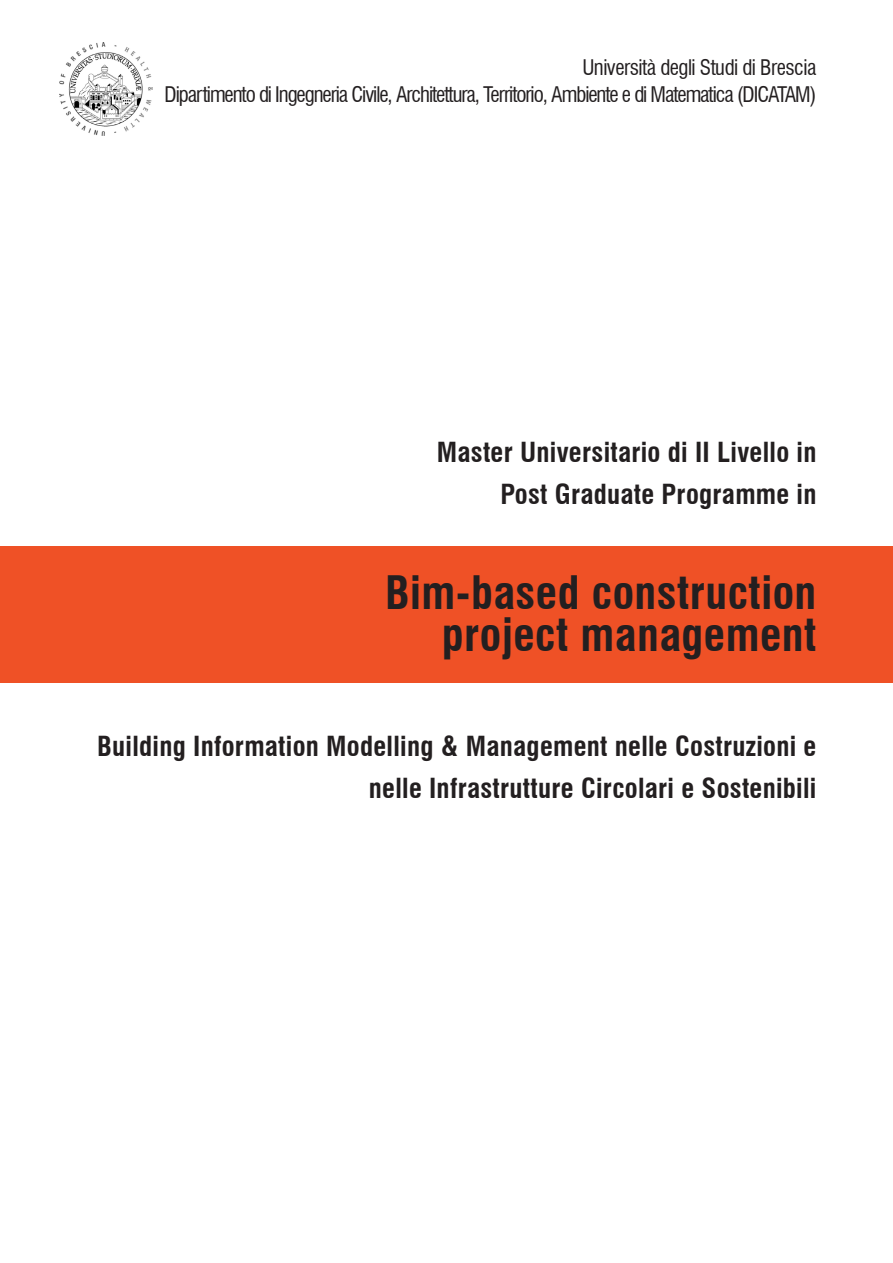
<style>
.page{position:relative;width:893px;height:1263px;background:#fff}
.page>*{position:absolute;margin:0;border:0;box-sizing:border-box;transform-origin:0 0}
.t1{font:700 condensed 45px "Swiss 721 BT";letter-spacing:.01em;color:#231f20}
.t2{font:700 condensed 27px/42px "Swiss 721 BT";letter-spacing:.01em;color:#231f20;text-align:right}
.t3{font:condensed 21px "Swiss 721 BT";letter-spacing:-.05em;color:#231f20}
.t4{font:condensed 21px "Swiss 721 BT";letter-spacing:-.025em;color:#231f20}
</style>
<div class="page">
<div style="left:0;top:546px;width:893px;height:136px;background:#ef5126"></div>
<img style="left:60px;top:42px;width:93px;height:93px">
<p class="t4" style="left:582px;top:55px;width:235px">Università degli Studi di Brescia</p>
<p class="t3" style="left:165px;top:82px;width:653px">Dipartimento di Ingegneria Civile, Architettura, Territorio, Ambiente e di Matematica (DICATAM)</p>
<p class="t2" style="left:437px;top:431px;width:381px">Master Universitario di II Livello in</p>
<p class="t2" style="left:500px;top:473px;width:318px">Post Graduate Programme in</p>
<p class="t1" style="left:385px;top:566px;width:433px">Bim-based construction</p>
<p class="t1" style="left:442px;top:608px;width:376px">project management</p>
<p class="t2" style="left:97px;top:725px;width:721px">Building Information Modelling &amp; Management nelle Costruzioni e nelle Infrastrutture Circolari e Sostenibili</p>
</div>
